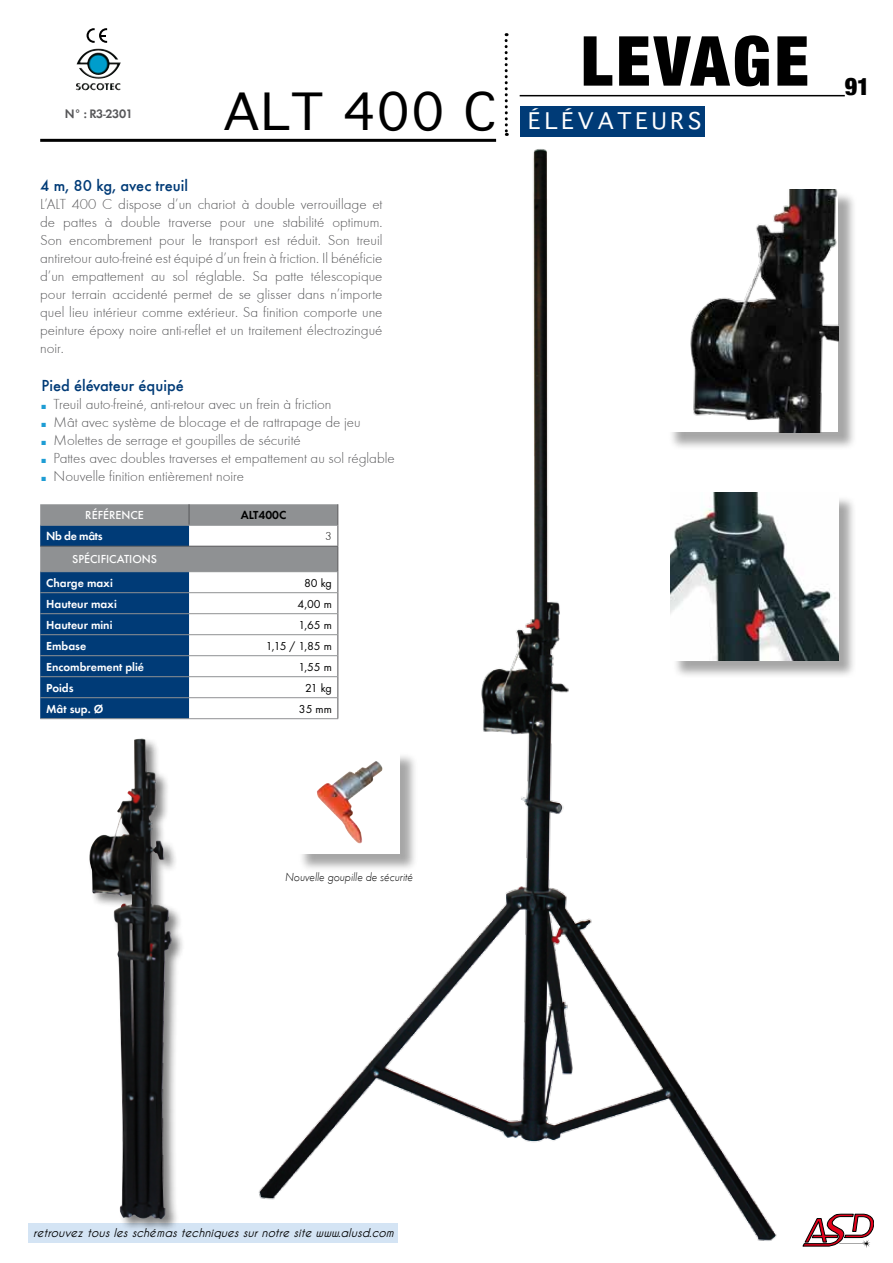
<style>
.page{position:relative;width:893px;height:1263px;background:#fff}
.page>*{position:absolute;margin:0;border:0;box-sizing:border-box;transform-origin:0 0}
.t1{font:900 condensed 69px "Helvetica Neue";letter-spacing:.05em;color:#000}
.t2{font:49.5px "Thonburi";letter-spacing:.03em;color:#000}
.t3{font:900 condensed 24px "Helvetica Neue";color:#000}
.t4{font:22.2px "Thonburi";letter-spacing:.17em;color:#fff}
.t5{font:500 16.5px "Futura T";color:#003b77}
.t6{font:300 15px/18px "Futura T";color:#58585a;text-align:justify}
.t7{font:12.6px "Futura T Dem";letter-spacing:-.03em;color:#58585a}
.t8{font:12px "Futura T Dem";color:#fff}
.t9{font:italic 700 12px "Caviar Dreams";color:#000}
.t10{font:12px "Futura T Boo";color:#000}
.t11{font:italic 300 12px "Futura T";letter-spacing:-.01em;color:#000}
.t12{font:500 12px "Futura T";color:#fff}
.t13{font:12px "Futura T Dem";color:#000}
.t14{font:300 12px "Futura T";color:#000}
.s1{color:#1e9dd4}
</style>
<div class="page">
<img style="left:77px;top:49px;width:19px;height:20px">
<svg style="left:87px;top:28px;width:20px;height:15px"></svg>
<hr style="left:40px;top:139px;width:456px;height:3px;background:#000">
<div style="left:29px;top:1223px;width:369px;height:19px;background:#d4e4f4"></div>
<svg style="left:40px;top:504px;width:174px;height:215px;background:#3f658c"></svg>
<hr style="left:189px;top:525px;width:148px;height:1px;background:#8f9193">
<hr style="left:189px;top:571px;width:148px;height:1px;background:#8f9193">
<hr style="left:189px;top:592px;width:148px;height:1px;background:#8f9193">
<hr style="left:189px;top:613px;width:148px;height:1px;background:#8f9193">
<hr style="left:189px;top:634px;width:148px;height:1px;background:#8f9193">
<hr style="left:189px;top:655px;width:148px;height:1px;background:#8f9193">
<hr style="left:189px;top:676px;width:148px;height:1px;background:#8f9193">
<hr style="left:189px;top:697px;width:148px;height:1px;background:#8f9193">
<div style="left:88px;top:737px;width:98px;height:496px;background:#000;opacity:.5"></div>
<img style="left:88px;top:739px;width:84px;height:480px">
<img style="left:214px;top:33px;width:660px;height:1215px">
<p class="t7" style="left:65px;top:106px;width:70px">N° : R3-2301</p>
<h2 class="t2" style="left:224px;top:77px;width:274px">ALT 400 C</h2>
<p class="t5" style="left:40px;top:176px;width:149px">4 m, 80 kg, avec treuil</p>
<p class="t6" style="left:40px;top:195px;width:344px">L’ALT 400 C dispose d’un chariot à double verrouillage et de pattes à double traverse pour une stabilité optimum.<br>Son encombrement pour le transport est réduit. Son treuil antiretour auto-freiné est équipé d’un frein à friction. il bénéficie d’un empattement au sol réglable. Sa patte télescopique pour terrain accidenté permet de se glisser dans n’importe quel lieu intérieur comme extérieur. Sa finition comporte une peinture époxy noire anti-reflet et un traitement électrozingué noir.</p>
<p class="t5" style="left:42px;top:375px;width:144px">pied élévateur équipé</p>
<p class="t6" style="left:42px;top:395px;width:291px"><span class="s1">■</span> Treuil auto-freiné, anti-retour avec un frein à friction</p>
<p class="t6" style="left:42px;top:413px;width:320px"><span class="s1">■</span> Mât avec système de blocage et de rattrapage de jeu</p>
<p class="t6" style="left:42px;top:431px;width:261px"><span class="s1">■</span> Molettes de serrage et goupilles de sécurité</p>
<p class="t6" style="left:42px;top:449px;width:355px"><span class="s1">■</span> Pattes avec doubles traverses et empattement au sol réglable</p>
<p class="t6" style="left:42px;top:467px;width:204px"><span class="s1">■</span> Nouvelle finition entièrement noire</p>
<p class="t12" style="left:85px;top:508px;width:60px">référEnCE</p>
<p class="t13" style="left:241px;top:508px;width:47px">ALT400C</p>
<p class="t8" style="left:46px;top:529px;width:58px">Nb de mâts</p>
<p class="t14" style="left:325px;top:529px;width:8px">3</p>
<p class="t12" style="left:72px;top:552px;width:86px">SpéCifiCAtionS</p>
<p class="t8" style="left:46px;top:575px;width:68px">Charge maxi</p>
<p class="t10" style="left:304px;top:576px;width:29px">80 kg</p>
<p class="t8" style="left:46px;top:596px;width:72px">Hauteur maxi</p>
<p class="t10" style="left:298px;top:597px;width:36px">4,00 m</p>
<p class="t8" style="left:46px;top:617px;width:68px">Hauteur mini</p>
<p class="t10" style="left:298px;top:618px;width:35px">1,65 m</p>
<p class="t8" style="left:46px;top:638px;width:42px">Embase</p>
<p class="t10" style="left:266px;top:639px;width:67px">1,15 / 1,85 m</p>
<p class="t8" style="left:46px;top:659px;width:99px">Encombrement plié</p>
<p class="t10" style="left:298px;top:660px;width:35px">1,55 m</p>
<p class="t8" style="left:46px;top:680px;width:29px">Poids</p>
<p class="t10" style="left:305px;top:681px;width:28px">21 kg</p>
<p class="t8" style="left:46px;top:701px;width:59px">Mât sup. Ø</p>
<p class="t10" style="left:299px;top:702px;width:34px">35 mm</p>
<h1 class="t1" style="left:581px;top:19px;width:230px">LEVAGE</h1>
<h3 class="t4" style="left:528px;top:105px;width:174px">ÉLÉVATEURS</h3>
<h3 class="t3" style="left:845px;top:71px;width:26px">91</h3>
<p class="t11" style="left:285px;top:869px;width:130px">Nouvelle goupille de sécurité</p>
<p class="t9" style="left:33px;top:1226px;width:365px">retrouvez tous les schémas techniques sur notre site www.alusd.com</p>
</div>
